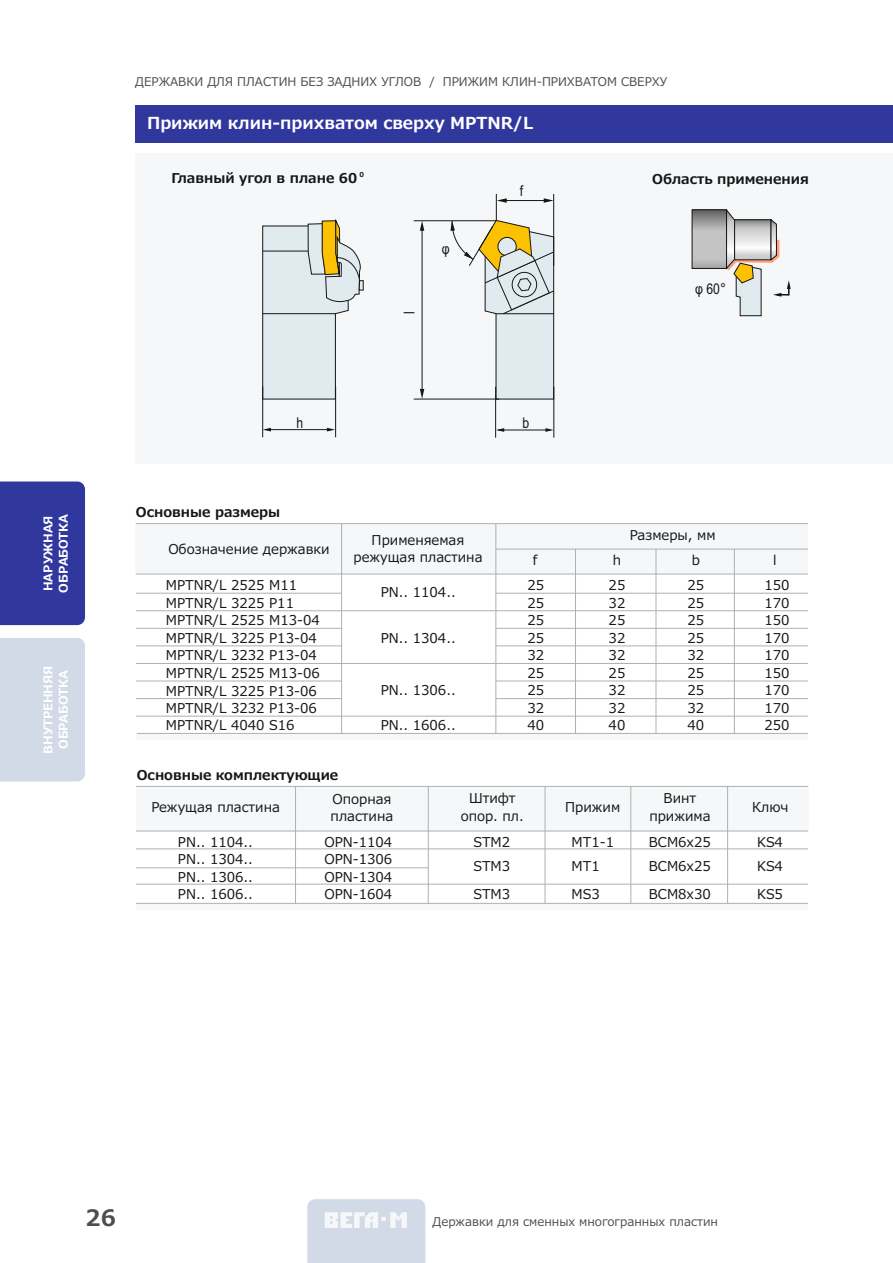
<style>
.page{position:relative;width:893px;height:1263px;background:#fff}
.page>*{position:absolute;margin:0;border:0;box-sizing:border-box;transform-origin:0 0}
.t1{font:700 22.5px "Meiryo UI";color:#4e4e4d}
.t2{font:700 16.5px "Meiryo UI";color:#fff}
.t3{font:14.85px "Arial Narrow";color:#151616}
.t4{font:13.5px/17.5px "Meiryo UI";color:#151616}
.t5{font:700 13.5px "Meiryo UI";color:#151616}
.t6{font:12px "Meiryo UI";color:#4e4e4d}
.t7{font:700 12px/15.3px "Meiryo UI";color:#fff}
.t8{font:700 6.75px "Meiryo UI";color:#151616}
</style>
<div class="page">
<div style="left:135px;top:153px;width:758px;height:310px;background:#f6f7f9"></div>
<div style="left:135px;top:105px;width:758px;height:37px;background:#30379d"></div>
<div style="left:137px;top:733px;width:671px;height:6px;background:#f6f7f9"></div>
<div style="left:136px;top:524px;width:672px;height:50px;background:#f6f7f9"></div>
<hr style="left:136px;top:523px;width:672px;height:1px;background:#afb0b0">
<hr style="left:496px;top:593px;width:312px;height:1px;background:#afb0b0">
<svg style="left:495px;top:628px;width:313px;height:1px"></svg>
<svg style="left:495px;top:645px;width:313px;height:1px"></svg>
<svg style="left:495px;top:680px;width:313px;height:1px"></svg>
<svg style="left:495px;top:698px;width:313px;height:1px"></svg>
<hr style="left:496px;top:716px;width:312px;height:1px;background:#afb0b0">
<hr style="left:496px;top:549px;width:312px;height:1px;background:#afb0b0">
<hr style="left:575px;top:549px;width:1px;height:184px;background:#afb0b0">
<hr style="left:656px;top:549px;width:1px;height:184px;background:#afb0b0">
<hr style="left:734px;top:549px;width:1px;height:184px;background:#afb0b0">
<hr style="left:496px;top:524px;width:1px;height:209px;background:#afb0b0">
<hr style="left:341px;top:524px;width:1px;height:209px;background:#afb0b0">
<hr style="left:136px;top:574px;width:672px;height:1px;background:#afb0b0">
<hr style="left:137px;top:733px;width:671px;height:1px;background:#afb0b0">
<div style="left:136px;top:903px;width:672px;height:6px;background:#f6f7f9"></div>
<div style="left:136px;top:786px;width:672px;height:45px;background:#f6f7f9"></div>
<hr style="left:136px;top:786px;width:672px;height:1px;background:#afb0b0">
<hr style="left:136px;top:831px;width:672px;height:1px;background:#afb0b0">
<hr style="left:136px;top:903px;width:672px;height:1px;background:#afb0b0">
<hr style="left:295px;top:786px;width:1px;height:117px;background:#afb0b0">
<hr style="left:428px;top:786px;width:1px;height:117px;background:#afb0b0">
<hr style="left:545px;top:786px;width:1px;height:117px;background:#afb0b0">
<hr style="left:631px;top:786px;width:1px;height:117px;background:#afb0b0">
<hr style="left:727px;top:786px;width:1px;height:117px;background:#afb0b0">
<svg style="left:136px;top:848px;width:672px;height:1px"></svg>
<svg style="left:136px;top:884px;width:672px;height:1px"></svg>
<hr style="left:136px;top:593px;width:206px;height:1px;background:#afb0b0">
<svg style="left:136px;top:628px;width:205px;height:1px"></svg>
<svg style="left:136px;top:645px;width:205px;height:1px"></svg>
<svg style="left:136px;top:680px;width:205px;height:1px"></svg>
<svg style="left:136px;top:698px;width:205px;height:1px"></svg>
<svg style="left:136px;top:610px;width:672px;height:1px"></svg>
<svg style="left:136px;top:663px;width:672px;height:1px"></svg>
<hr style="left:136px;top:716px;width:360px;height:1px;background:#afb0b0">
<svg style="left:136px;top:867px;width:292px;height:1px"></svg>
<div style="left:0;top:481px;width:85px;height:144px;background:#30379d"></div>
<div style="left:0;top:638px;width:85px;height:143px;background:#d2dae7"></div>
<svg style="left:262px;top:220px;width:102px;height:179px"></svg>
<hr style="left:335px;top:386px;width:1px;height:51px;background:#151616">
<hr style="left:262px;top:386px;width:1px;height:51px;background:#151616">
<svg style="left:263px;top:428px;width:8px;height:3px"></svg>
<hr style="left:266px;top:429px;width:64px;height:1px;background:#151616">
<svg style="left:327px;top:428px;width:8px;height:3px"></svg>
<hr style="left:554px;top:387px;width:1px;height:51px;background:#151616">
<hr style="left:495px;top:387px;width:1px;height:51px;background:#151616">
<svg style="left:496px;top:428px;width:8px;height:4px"></svg>
<hr style="left:498px;top:430px;width:52px;height:1px;background:#151616">
<svg style="left:545px;top:428px;width:9px;height:4px"></svg>
<hr style="left:422px;top:226px;width:1px;height:168px;background:#151616">
<svg style="left:420px;top:221px;width:4px;height:10px"></svg>
<svg style="left:420px;top:389px;width:4px;height:10px"></svg>
<hr style="left:414px;top:399px;width:85px;height:1px;background:#151616">
<hr style="left:414px;top:220px;width:82px;height:1px;background:#151616">
<svg style="left:450px;top:194px;width:104px;height:205px"></svg>
<svg style="left:694px;top:212px;width:24px;height:55px"></svg>
<div style="left:692px;top:210px;width:35px;height:59px;border:1px solid #151616"></div>
<svg style="left:718px;top:209px;width:73px;height:107px"></svg>
<svg style="left:307px;top:1199px;width:118px;height:64px;background:#d6dde9"></svg>
<p class="t7" style="left:40px;top:593px;width:80px;rotate:-90deg">НАРУЖНАЯ<br>ОБРАБОТКА</p>
<p class="t7" style="left:40px;top:754px;width:90px;text-align:center;rotate:-90deg">ВНУТРЕННЯЯ<br>ОБРАБОТКА</p>
<p class="t6" style="left:135px;top:75px;width:534px">ДЕРЖАВКИ ДЛЯ ПЛАСТИН БЕЗ ЗАДНИХ УГЛОВ / ПРИЖИМ КЛИН-ПРИХВАТОМ СВЕРХУ</p>
<p class="t2" style="left:147px;top:114px;width:387px">Прижим клин-прихватом сверху MPTNR/L</p>
<p class="t8" style="left:359px;top:171px;width:6px">0</p>
<p class="t5" style="left:172px;top:172px;width:187px">Главный угол в плане 60</p>
<p class="t5" style="left:652px;top:172px;width:158px">Область применения</p>
<p class="t3" style="left:520px;top:186px;width:5px">f</p>
<p class="t3" style="left:404px;top:314px;width:4px;rotate:-90deg">l</p>
<p class="t3" style="left:442px;top:243px;width:9px">φ</p>
<p class="t3" style="left:297px;top:417px;width:8px">h</p>
<p class="t3" style="left:522px;top:417px;width:8px">b</p>
<p class="t3" style="left:695px;top:283px;width:32px">φ 60°</p>
<p class="t5" style="left:136px;top:505px;width:146px">Основные размеры</p>
<p class="t4" style="left:168px;top:540px;width:163px">Обозначение державки</p>
<p class="t4" style="left:166px;top:576px;width:156px">MPTNR/L 2525 M11<br>MPTNR/L 3225 P11<br>MPTNR/L 2525 M13-04<br>MPTNR/L 3225 P13-04<br>MPTNR/L 3232 P13-04<br>MPTNR/L 2525 M13-06<br>MPTNR/L 3225 P13-06</p>
<p class="t4" style="left:166px;top:699px;width:152px">MPTNR/L 3232 P13-06<br>MPTNR/L 4040 S16</p>
<p class="t5" style="left:137px;top:768px;width:203px">Основные комплектующие</p>
<p class="t4" style="left:353px;top:531px;width:131px;line-height:17.1px;text-align:center">Применяемая режущая пластина</p>
<p class="t4" style="left:381px;top:583px;width:77px">PN.. 1104..</p>
<p class="t4" style="left:381px;top:629px;width:77px">PN.. 1304..</p>
<p class="t4" style="left:381px;top:681px;width:77px">PN.. 1306..</p>
<p class="t4" style="left:381px;top:716px;width:77px">PN.. 1606..</p>
<p class="t4" style="left:630px;top:526px;width:87px">Размеры, мм</p>
<p class="t4" style="left:533px;top:551px;width:6px">f</p>
<p class="t4" style="left:613px;top:551px;width:10px">h</p>
<p class="t4" style="left:692px;top:551px;width:10px">b</p>
<p class="t4" style="left:773px;top:551px;width:5px">l</p>
<p class="t4" style="left:527px;top:576px;width:18px;text-align:justify">25<br>25<br>25<br>25<br>32<br>25<br>25<br>32<br>40</p>
<p class="t4" style="left:609px;top:576px;width:18px;text-align:justify">25<br>32<br>25<br>32<br>32<br>25<br>32<br>32<br>40</p>
<p class="t4" style="left:687px;top:576px;width:18px;text-align:justify">25<br>25<br>25<br>25<br>32<br>25<br>25<br>32<br>40</p>
<p class="t4" style="left:764px;top:576px;width:27px;text-align:justify">150<br>170<br>150<br>170<br>170<br>150<br>170<br>170<br>250</p>
<p class="t4" style="left:151px;top:798px;width:130px">Режущая пластина</p>
<p class="t4" style="left:331px;top:790px;width:64px;line-height:17.1px">Опорная пластина</p>
<p class="t4" style="left:461px;top:790px;width:65px;line-height:17.1px;text-align:center">Штифт опор. пл.</p>
<p class="t4" style="left:565px;top:798px;width:57px">Прижим</p>
<p class="t4" style="left:649px;top:790px;width:63px;line-height:17.1px;text-align:center">Винт прижима</p>
<p class="t4" style="left:752px;top:798px;width:38px">Ключ</p>
<p class="t4" style="left:324px;top:833px;width:69px;text-align:justify">OPN-1104<br>OPN-1306<br>OPN-1304<br>OPN-1604</p>
<p class="t4" style="left:473px;top:829px;width:38px;line-height:24px">STM2<br>STM3</p>
<p class="t4" style="left:178px;top:833px;width:77px;text-align:justify">PN.. 1104..<br>PN.. 1304..<br>PN.. 1306..<br>PN.. 1606..</p>
<p class="t4" style="left:649px;top:829px;width:64px;line-height:24px">ВCМ6х25<br>ВCМ6х25</p>
<p class="t4" style="left:649px;top:885px;width:64px">ВCМ8х30</p>
<p class="t4" style="left:757px;top:829px;width:27px;line-height:24px">KS4<br>KS4</p>
<p class="t4" style="left:757px;top:885px;width:27px">KS5</p>
<p class="t4" style="left:572px;top:829px;width:44px;line-height:24px">MT1-1<br>MT1</p>
<p class="t4" style="left:572px;top:885px;width:30px">MS3</p>
<p class="t4" style="left:473px;top:885px;width:38px">STM3</p>
<h1 class="t1" style="left:85px;top:1206px;width:32px">26</h1>
<p class="t6" style="left:433px;top:1215px;width:287px">Державки для сменных многогранных пластин</p>
</div>
